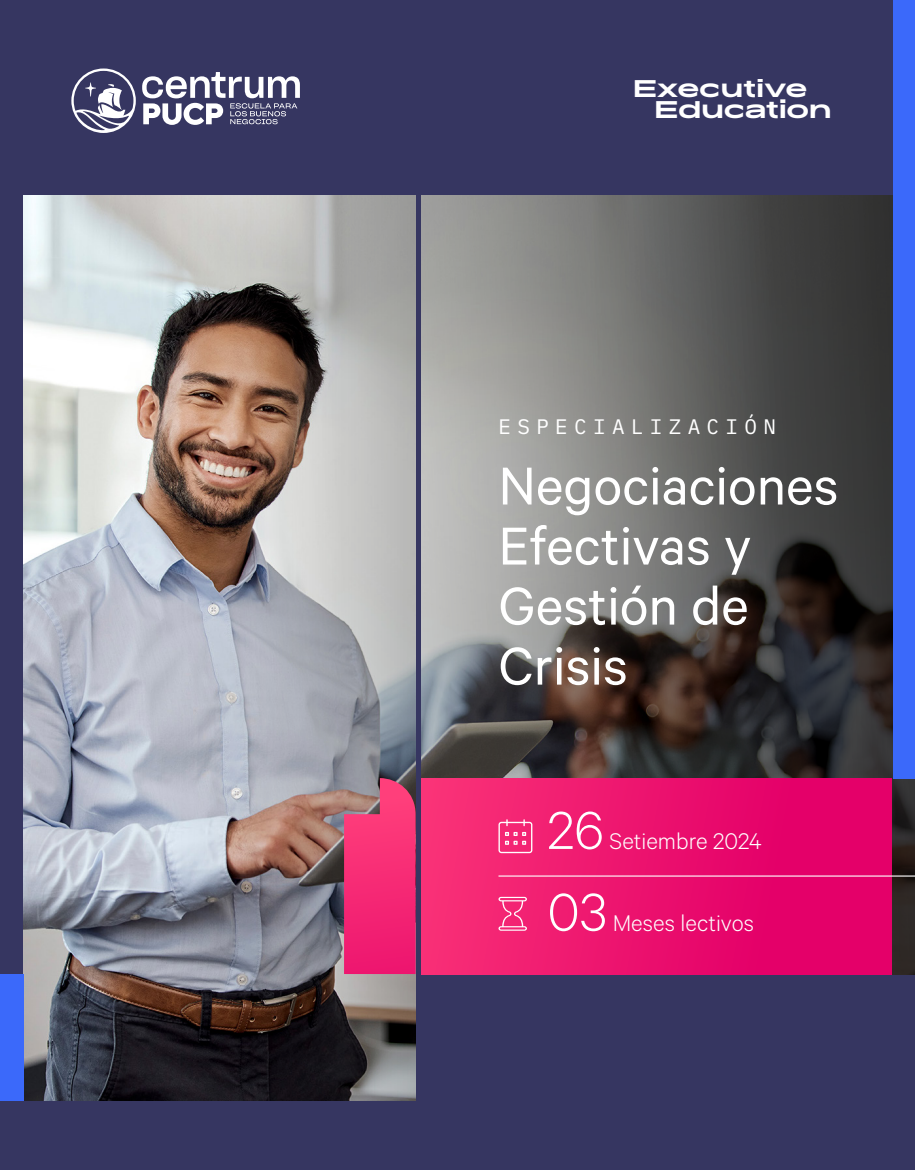
<style>
.page{position:relative;width:915px;height:1170px;background:#fff}
.page>*{position:absolute;margin:0;border:0;box-sizing:border-box;transform-origin:0 0}
.t1{font:60px/60px "Calibre";color:#fff}
.t2{font:300 60px "Calibre";color:#fff}
.t3{font:300 25.5px "Calibre";color:#fff}
.t4{font:700 23.4px/20.5px "Pano";letter-spacing:.01em;color:#fff}
.t5{font:21px "i A Writer Duospace";letter-spacing:.3em;color:#fff}
</style>
<div class="page">
<div style="left:0;top:0;width:914px;height:1169px;background:#363661"></div>
<svg style="left:421px;top:196px;width:493px;height:777px;background:#63615f"></svg>
<img style="left:23px;top:196px;width:392px;height:904px">
<div style="left:421px;top:778px;width:470px;height:195px;background:linear-gradient(to right,#f82f77,#e00067)"></div>
<hr style="left:498px;top:875px;width:416px;height:1px;background:#fff">
<div style="left:0;top:973px;width:23px;height:127px;background:#3b69fa"></div>
<div style="left:893px;top:0;width:21px;height:778px;background:#3b69fa"></div>
<svg style="left:344px;top:778px;width:71px;height:195px;background:#e93375"></svg>
<svg style="left:498px;top:896px;width:28px;height:34px"></svg>
<svg style="left:498px;top:819px;width:34px;height:34px"></svg>
<svg style="left:71px;top:68px;width:65px;height:65px"></svg>
<svg style="left:142px;top:72px;width:158px;height:53px"></svg>
<p class="t4" style="left:654px;top:79px;width:178px;text-indent:-21px">Executive<br>Education</p>
<p class="t5" style="left:498px;top:410px;width:279px">ESPECIALIZACIÓN</p>
<p class="t1" style="left:498px;top:453px;width:341px">Negociaciones<br>Efectivas y<br>Gestión de<br>Crisis</p>
<p class="t2" style="left:547px;top:795px;width:58px">26</p>
<p class="t3" style="left:609px;top:826px;width:154px">Setiembre 2024</p>
<p class="t2" style="left:547px;top:877px;width:61px">03</p>
<p class="t3" style="left:612px;top:907px;width:143px">Meses lectivos</p>
</div>
